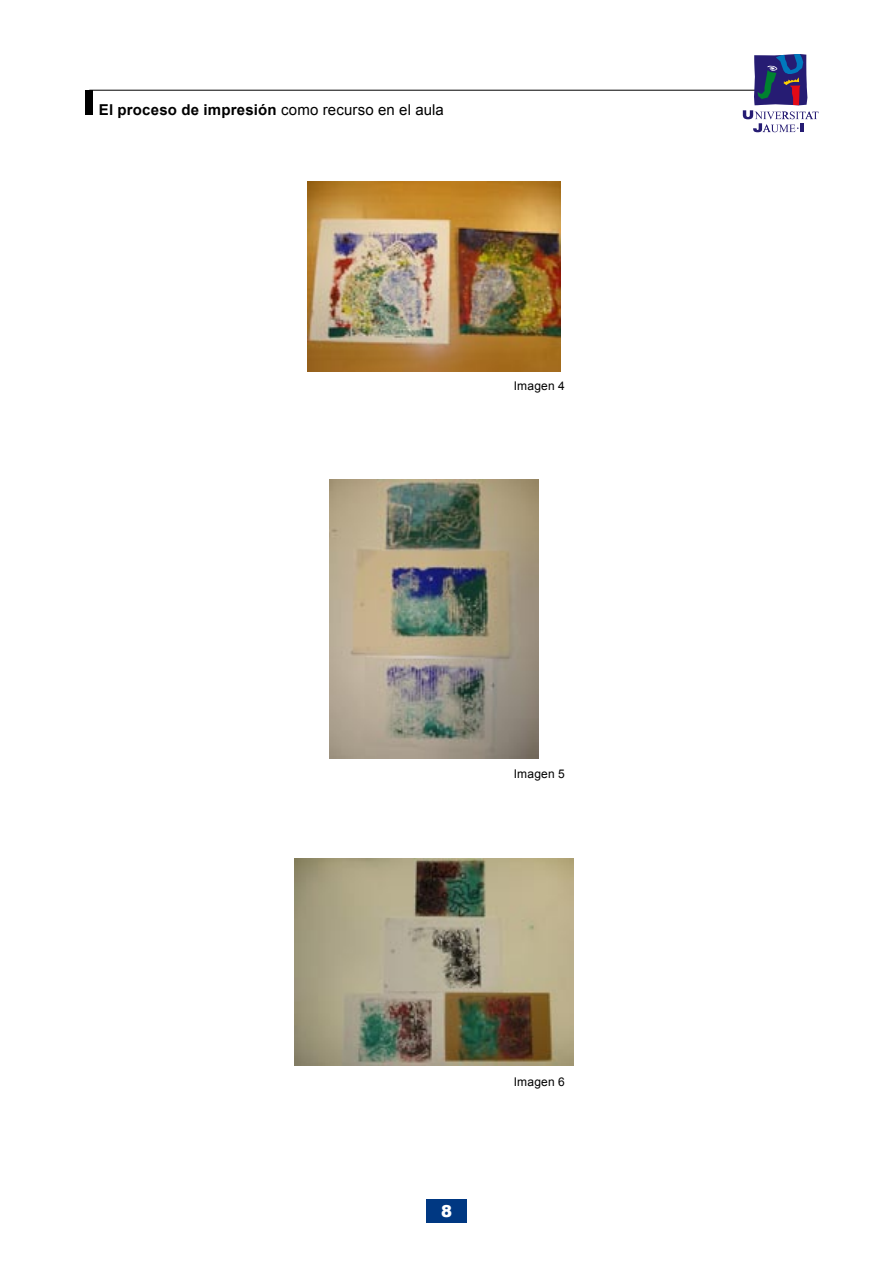
<style>
.page{position:relative;width:893px;height:1263px;background:#fff}
.page>*{position:absolute;margin:0;border:0;box-sizing:border-box;transform-origin:0 0}
.t1{font:900 16.5px "Arial";color:#fff}
.t2{font:700 15px "Arial";letter-spacing:.015em;color:#000}
.t3{font:12px "Arial";letter-spacing:.015em;color:#000}
.s1{font-weight:400}
</style>
<div class="page">
<hr style="left:89px;top:90px;width:668px;height:1px;background:#000">
<svg style="left:743px;top:54px;width:76px;height:78px"></svg>
<div style="left:85px;top:90px;width:7px;height:25px;background:#000"></div>
<div style="left:427px;top:1199px;width:40px;height:24px;background:#003882"></div>
<img style="left:307px;top:182px;width:254px;height:190px">
<img style="left:330px;top:479px;width:208px;height:279px">
<img style="left:295px;top:858px;width:279px;height:207px">
<p class="t2" style="left:99px;top:101px;width:347px">El proceso de impresión <span class="s1">como recurso en el aula</span></p>
<p class="t3" style="left:514px;top:379px;width:53px">Imagen 4</p>
<p class="t3" style="left:514px;top:767px;width:53px">Imagen 5</p>
<p class="t1" style="left:441px;top:1202px;width:13px">8</p>
<p class="t3" style="left:514px;top:1075px;width:53px">Imagen 6</p>
</div>
